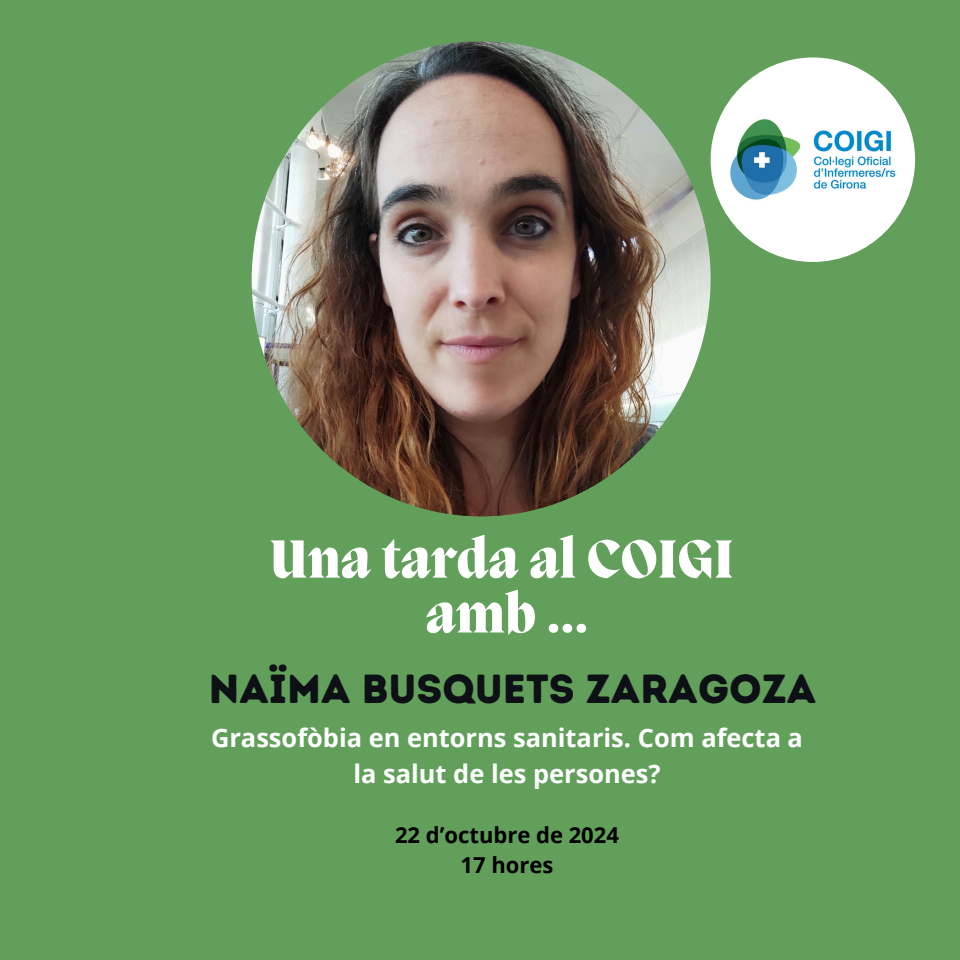
<style>
.page{position:relative;width:960px;height:960px;background:#629f5a}
.page>*{position:absolute;margin:0;border:0;box-sizing:border-box;transform-origin:0 0}
.t1{font:800 55.1px/54.9px "Migra";color:#fff;text-align:center}
.t2{font:40.6px "Intro Rust Base";color:#0d1116}
.t3{font:700 25.4px/35.2px "Open Sans";color:#feffff;text-align:center}
.t4{font:700 22px "Open Sans";color:#000}
</style>
<div class="page">
<img style="left:711px;top:57px;width:204px;height:205px;border-radius:50%">
<img style="left:252px;top:41px;width:459px;height:475px;border-radius:50%">
<h2 class="t1" style="left:270px;top:536px;width:466px">Una tarda al COIGI amb ...</h2>
<p class="t2" style="left:209px;top:664px;width:609px">NAÏMA BUSQUETS ZARAGOZA</p>
<p class="t3" style="left:211px;top:720px;width:594px">Grassofòbia en entorns sanitaris. Com afecta a la salut de les persones?</p>
<h3 class="t4" style="left:395px;top:819px;width:225px">22 d’octubre de 2024</h3>
<p class="t4" style="left:461px;top:849px;width:94px">17 hores</p>
</div>
